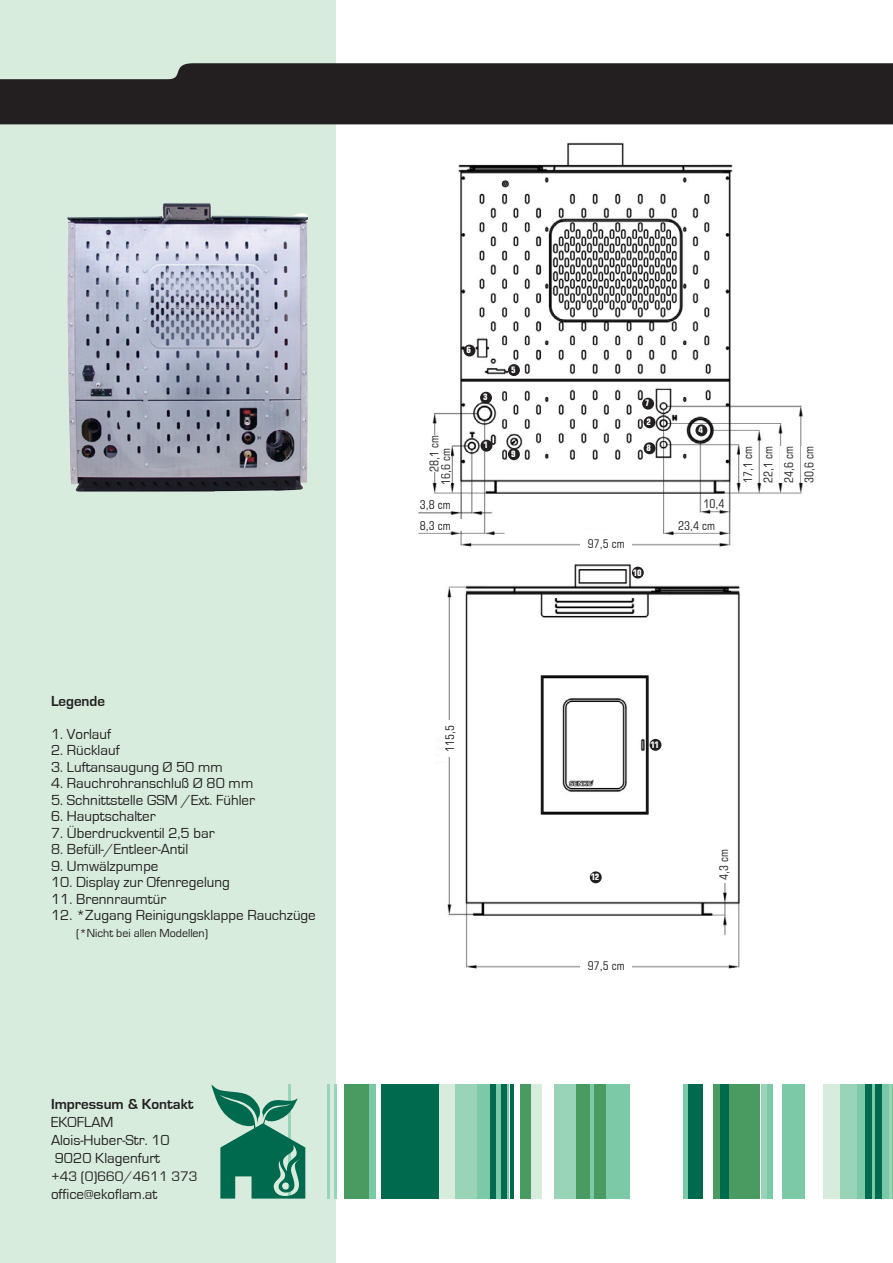
<style>
.page{position:relative;width:893px;height:1263px;background:#fff}
.page>*{position:absolute;margin:0;border:0;box-sizing:border-box;transform-origin:0 0}
.t1{font:15px/18px "Eurostile";color:#231f20}
.t2{font:700 15px "Eurostile";color:#231f20}
.t3{font:14.25px "Eurostile";color:#231f20}
.t4{font:condensed 12px "Square 721 BT";color:#231f20}
.t5{font:12px "Eurostile";color:#231f20}
.t6{font:700 condensed 9px "Square 721 BT";color:#fff}
</style>
<div class="page">
<div style="left:0;top:0;width:336px;height:1263px;background:#d8ecdd"></div>
<div style="left:0;top:63px;width:893px;height:61px;background:#231f20"></div>
<div style="left:477px;top:1084px;width:32px;height:115px;background:#7cc9a7"></div>
<div style="left:369px;top:1084px;width:6px;height:115px;background:#7cc9a7"></div>
<div style="left:569px;top:1084px;width:61px;height:115px;background:#7cc9a7"></div>
<div style="left:839px;top:1084px;width:53px;height:115px;background:#99d3b8"></div>
<div style="left:555px;top:1084px;width:21px;height:115px;background:#99d3b8"></div>
<div style="left:455px;top:1084px;width:22px;height:115px;background:#99d3b8"></div>
<hr style="left:334px;top:1084px;width:3px;height:115px;background:#99d3b8">
<hr style="left:288px;top:1084px;width:3px;height:115px;background:#99d3b8">
<hr style="left:327px;top:1084px;width:3px;height:115px;background:#99d3b8">
<div style="left:761px;top:1084px;width:7px;height:115px;background:#99d3b8"></div>
<div style="left:714px;top:1084px;width:46px;height:115px;background:#4a9b62"></div>
<div style="left:594px;top:1084px;width:11px;height:115px;background:#4a9b62"></div>
<div style="left:520px;top:1084px;width:11px;height:115px;background:#4a9b62"></div>
<div style="left:345px;top:1084px;width:24px;height:115px;background:#4a9b62"></div>
<div style="left:576px;top:1084px;width:13px;height:115px;background:#4a9b62"></div>
<div style="left:823px;top:1084px;width:16px;height:115px;background:#d8ecdd"></div>
<div style="left:531px;top:1084px;width:11px;height:115px;background:#d8ecdd"></div>
<div style="left:438px;top:1084px;width:17px;height:115px;background:#d8ecdd"></div>
<svg style="left:302px;top:1147px;width:4px;height:52px"></svg>
<hr style="left:892px;top:1084px;width:1px;height:115px;background:#80ca9c">
<div style="left:857px;top:1084px;width:32px;height:115px;background:#7cc9a7"></div>
<div style="left:782px;top:1084px;width:23px;height:115px;background:#7cc9a7"></div>
<div style="left:768px;top:1084px;width:5px;height:115px;background:#7cc9a7"></div>
<div style="left:683px;top:1084px;width:6px;height:115px;background:#7cc9a7"></div>
<div style="left:875px;top:1084px;width:7px;height:115px;background:#006a4f"></div>
<div style="left:865px;top:1084px;width:6px;height:115px;background:#006a4f"></div>
<hr style="left:510px;top:1084px;width:4px;height:115px;background:#006a4f">
<div style="left:501px;top:1084px;width:6px;height:115px;background:#006a4f"></div>
<div style="left:490px;top:1084px;width:6px;height:115px;background:#006a4f"></div>
<div style="left:381px;top:1084px;width:57px;height:115px;background:#006a4f"></div>
<div style="left:720px;top:1084px;width:8px;height:115px;background:#006a4f"></div>
<div style="left:689px;top:1084px;width:14px;height:115px;background:#006a4f"></div>
<svg style="left:211px;top:1084px;width:94px;height:114px"></svg>
<img style="left:418px;top:142px;width:385px;height:405px">
<img style="left:447px;top:564px;width:293px;height:405px">
<div style="left:580px;top:536px;width:52px;height:14px;background:#fff"></div>
<div style="left:420px;top:498px;width:37px;height:13px;background:#fff"></div>
<div style="left:703px;top:499px;width:21px;height:9px;background:#fff"></div>
<div style="left:676px;top:520px;width:41px;height:11px;background:#fff"></div>
<div style="left:420px;top:520px;width:43px;height:11px;background:#fff"></div>
<div style="left:442px;top:720px;width:16px;height:37px;background:#fff"></div>
<div style="left:716px;top:846px;width:16px;height:37px;background:#fff"></div>
<div style="left:430px;top:435px;width:9px;height:37px;background:#fff"></div>
<div style="left:441px;top:448px;width:9px;height:37px;background:#fff"></div>
<div style="left:740px;top:446px;width:16px;height:37px;background:#fff"></div>
<div style="left:760px;top:446px;width:16px;height:37px;background:#fff"></div>
<div style="left:780px;top:446px;width:16px;height:37px;background:#fff"></div>
<div style="left:801px;top:446px;width:16px;height:37px;background:#fff"></div>
<div style="left:580px;top:958px;width:52px;height:15px;background:#fff"></div>
<div style="left:480px;top:440px;width:12px;height:12px;background:#231f20;border-radius:50%"></div>
<div style="left:480px;top:392px;width:12px;height:12px;background:#231f20;border-radius:50%"></div>
<div style="left:508px;top:364px;width:12px;height:12px;background:#231f20;border-radius:50%"></div>
<div style="left:463px;top:345px;width:12px;height:11px;background:#231f20;border-radius:50%"></div>
<div style="left:644px;top:442px;width:11px;height:12px;background:#231f20;border-radius:50%"></div>
<div style="left:508px;top:448px;width:12px;height:12px;background:#231f20;border-radius:50%"></div>
<div style="left:590px;top:871px;width:12px;height:12px;background:#231f20;border-radius:50%"></div>
<div style="left:650px;top:739px;width:11px;height:12px;background:#231f20;border-radius:50%"></div>
<div style="left:632px;top:567px;width:12px;height:11px;background:#231f20;border-radius:50%"></div>
<div style="left:642px;top:398px;width:12px;height:12px;background:#231f20;border-radius:50%"></div>
<div style="left:695px;top:424px;width:12px;height:12px;background:#231f20;border-radius:50%"></div>
<div style="left:644px;top:416px;width:11px;height:12px;background:#231f20;border-radius:50%"></div>
<img style="left:67px;top:203px;width:241px;height:289px">
<p class="t2" style="left:51px;top:692px;width:56px">Legende</p>
<p class="t1" style="left:51px;top:725px;width:62px">1. Vorlauf</p>
<p class="t1" style="left:51px;top:741px;width:70px">2. Rücklauf</p>
<p class="t1" style="left:51px;top:758px;width:173px">3. Luftansaugung Ø 50 mm</p>
<p class="t1" style="left:51px;top:774px;width:204px">4. Rauchrohranschluß Ø 80 mm</p>
<p class="t1" style="left:51px;top:791px;width:206px">5. Schnittstelle GSM /Ext. Fühler</p>
<p class="t1" style="left:51px;top:807px;width:106px">6. Hauptschalter</p>
<p class="t1" style="left:51px;top:824px;width:165px">7. Überdruckventil 2,5 bar</p>
<p class="t1" style="left:51px;top:840px;width:139px">8. Befüll-/Entleer-Antil</p>
<p class="t1" style="left:51px;top:857px;width:109px">9. Umwälzpumpe</p>
<p class="t1" style="left:51px;top:873px;width:180px">10. Display zur Ofenregelung</p>
<p class="t1" style="left:51px;top:890px;width:117px">11. Brennraumtür</p>
<p class="t1" style="left:51px;top:906px;width:266px">12. *Zugang Reinigungsklappe Rauchzüge</p>
<p class="t5" style="left:76px;top:926px;width:134px">(*Nicht bei allen Modellen)</p>
<p class="t2" style="left:51px;top:1096px;width:144px">Impressum &amp; Kontakt</p>
<p class="t1" style="left:51px;top:1113px;width:120px">EKOFLAM<br>Alois-Huber-Str. 10<br>9020 Klagenfurt</p>
<p class="t3" style="left:51px;top:1169px;width:148px">+43 (0)660/4611 373</p>
<p class="t1" style="left:51px;top:1185px;width:108px">office@ekoflam.at</p>
<p class="t6" style="left:466px;top:345px;width:6px">6</p>
<p class="t6" style="left:483px;top:392px;width:6px">3</p>
<p class="t6" style="left:511px;top:364px;width:6px">5</p>
<p class="t6" style="left:645px;top:398px;width:6px">7</p>
<p class="t6" style="left:647px;top:416px;width:6px">2</p>
<p class="t6" style="left:698px;top:424px;width:6px">4</p>
<p class="t4" style="left:427px;top:472px;width:38px;rotate:-90deg">28,1 cm</p>
<p class="t6" style="left:483px;top:440px;width:6px">1</p>
<p class="t6" style="left:647px;top:442px;width:6px">8</p>
<p class="t4" style="left:439px;top:485px;width:38px;rotate:-90deg">16,6 cm</p>
<p class="t4" style="left:741px;top:483px;width:38px;rotate:-90deg">17,1 cm</p>
<p class="t4" style="left:761px;top:483px;width:38px;rotate:-90deg">22,1 cm</p>
<p class="t4" style="left:781px;top:483px;width:38px;rotate:-90deg">24,6 cm</p>
<p class="t4" style="left:802px;top:483px;width:38px;rotate:-90deg">30,6 cm</p>
<p class="t6" style="left:511px;top:448px;width:6px">9</p>
<p class="t4" style="left:420px;top:497px;width:32px">3,8 cm</p>
<p class="t4" style="left:703px;top:497px;width:22px">10,4</p>
<p class="t4" style="left:420px;top:518px;width:32px">8,3 cm</p>
<p class="t4" style="left:678px;top:518px;width:38px">23,4 cm</p>
<p class="t4" style="left:443px;top:752px;width:28px;rotate:-90deg">115,5</p>
<p class="t4" style="left:588px;top:536px;width:38px">97,5 cm</p>
<p class="t6" style="left:633px;top:567px;width:10px">10</p>
<p class="t6" style="left:650px;top:739px;width:10px">11</p>
<p class="t6" style="left:591px;top:872px;width:10px">12</p>
<p class="t4" style="left:588px;top:959px;width:38px">97,5 cm</p>
<p class="t4" style="left:717px;top:880px;width:32px;rotate:-90deg">4,3 cm</p>
</div>
